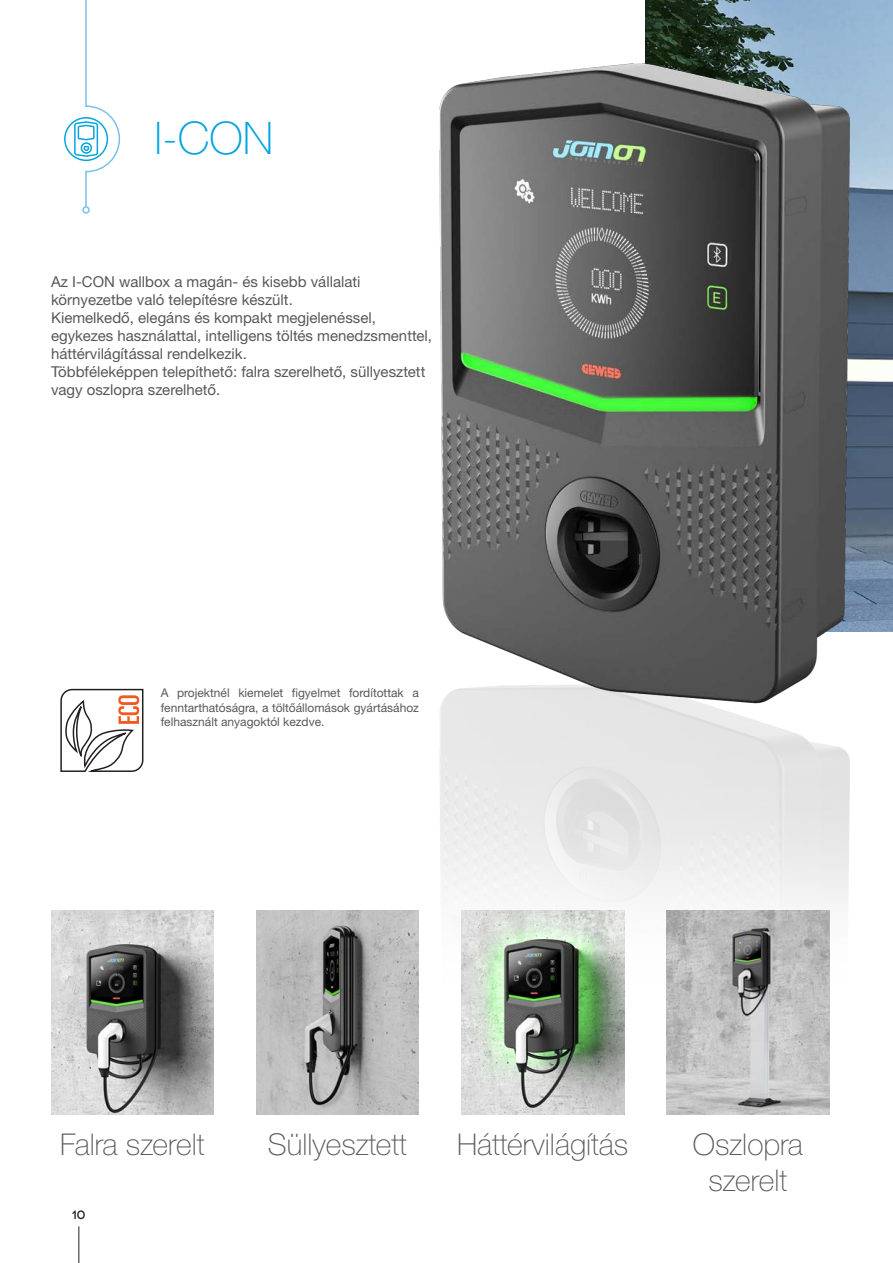
<style>
.page{position:relative;width:893px;height:1263px;background:#fff}
.page>*{position:absolute;margin:0;border:0;box-sizing:border-box;transform-origin:0 0}
.t1{font:100 45px "Helvetica Neue LTW1 G";color:#05a4e0}
.t2{font:100 30px/36px "Helvetica Neue LTW1 G";color:#57585a;text-align:center}
.t3{font:15px/18px "Helvetica Neue LTW1 G";color:#57585a}
.t4{font:12px/14.4px "Helvetica Neue LTW1 G";color:#57585a;text-align:justify}
.t5{font:500 12px "Novecentowide";color:#231f20}
</style>
<div class="page">
<img style="left:645px;top:0;width:248px;height:631px">
<img style="left:440px;top:64px;width:409px;height:950px">
<img style="left:256px;top:910px;width:163px;height:204px">
<img style="left:51px;top:910px;width:163px;height:204px">
<img style="left:461px;top:910px;width:163px;height:204px">
<img style="left:666px;top:910px;width:163px;height:204px">
<div style="left:82px;top:206px;width:8px;height:8px;border:2px solid #79c1eb;border-radius:50%"></div>
<div style="left:64px;top:117px;width:44px;height:44px;border:2px solid #05a4e0;border-radius:50%"></div>
<svg style="left:73px;top:0;width:48px;height:208px"></svg>
<svg style="left:60px;top:688px;width:84px;height:84px"></svg>
<hr style="left:79px;top:1226px;width:1px;height:37px;background:#231f20">
<p class="t1" style="left:154px;top:112px;width:121px">I-CON</p>
<p class="t3" style="left:51px;top:273px;width:311px">Az I-CON wallbox a magán- és kisebb vállalati környezetbe való telepítésre készült.</p>
<p class="t3" style="left:51px;top:309px;width:383px">Kiemelkedő, elegáns és kompakt megjelenéssel, egykezes használattal, intelligens töltés menedzsmenttel, háttérvilágítással rendelkezik.</p>
<p class="t3" style="left:51px;top:363px;width:376px">Többféleképpen telepíthető: falra szerelhető, süllyesztett vagy oszlopra szerelhető.</p>
<p class="t4" style="left:161px;top:686px;width:260px">A projektnél kiemelet figyelmet fordítottak a fenntarthatóságra, a töltőállomások gyártásához felhasznált anyagoktól kezdve.</p>
<p class="t2" style="left:60px;top:1126px;width:146px">Falra szerelt</p>
<p class="t2" style="left:268px;top:1126px;width:141px">Süllyesztett</p>
<p class="t2" style="left:457px;top:1126px;width:173px">Háttérvilágítás</p>
<p class="t2" style="left:693px;top:1126px;width:112px">Oszlopra szerelt</p>
<p class="t5" style="left:72px;top:1207px;width:15px">10</p>
</div>
